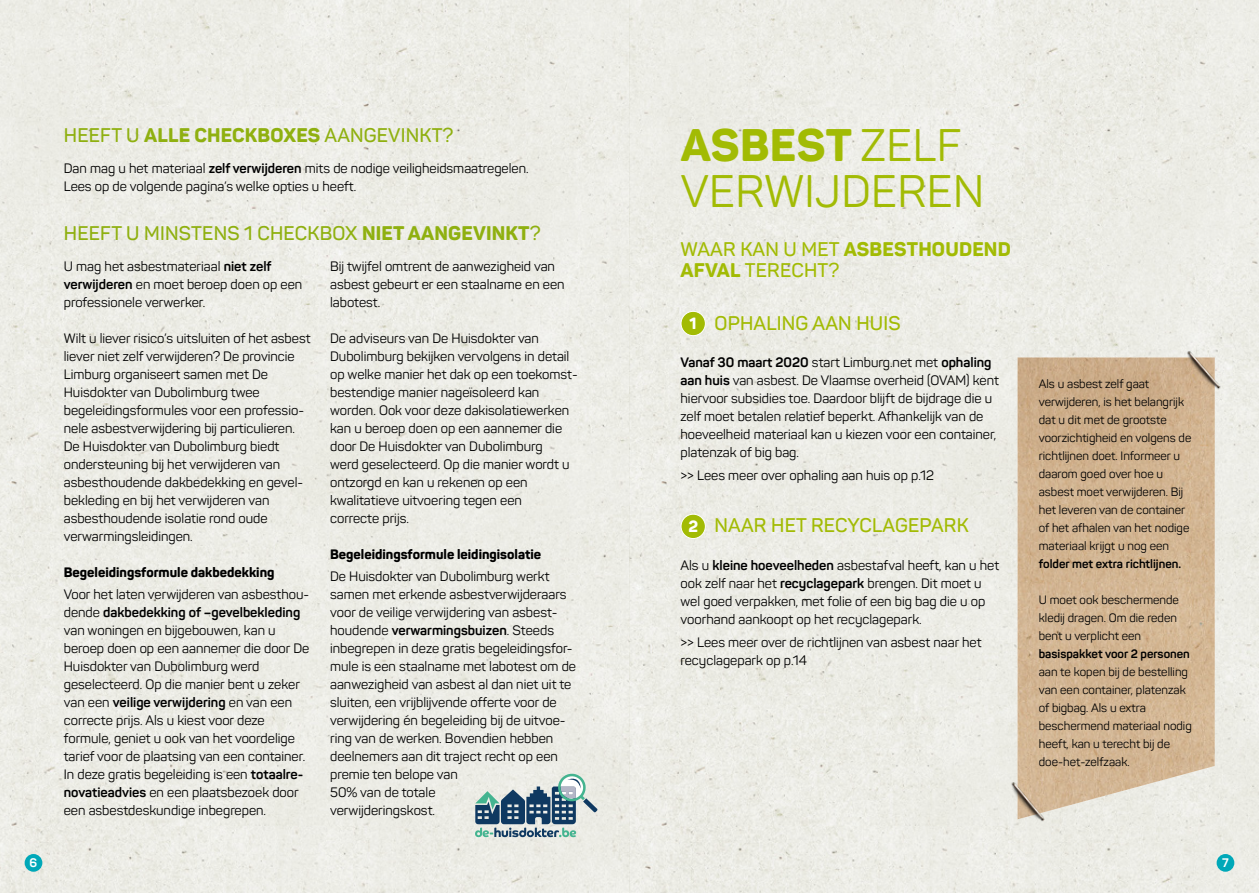
<style>
.page{position:relative;width:1259px;height:893px;background:#ecece5}
.page>*{position:absolute;margin:0;border:0;box-sizing:border-box;transform-origin:0 0}
.t1{font:45px/46.5px "Panton";letter-spacing:.01em;color:#a2bb04}
.t2{font:600 19.5px/21px "Panton";letter-spacing:.01em;color:#a2bb04}
.t3{font:600 19.5px "Panton";letter-spacing:.01em;color:#8fb010}
.t4{font:13.5px/18px "Panton";color:#000}
.t5{font:800 13.5px "Panton";color:#000}
.t6{font:700 12.3px "Panton";color:#fff}
.t7{font:12px/18px "Panton";color:#000}
.t8{font:700 12px "Panton";color:#000}
.s1{font-weight:800}
.s2{font-weight:700}
.s3{font-weight:800;font-size:16.05px;color:#fff}
</style>
<div class="page">
<div style="left:1216px;top:854px;width:18px;height:18px;background:#00a8b8;border-radius:50%"></div>
<div style="left:25px;top:854px;width:17px;height:18px;background:#00a8b8;border-radius:50%"></div>
<img style="left:1017px;top:357px;width:197px;height:462px">
<div style="left:681px;top:311px;width:24px;height:25px;background:#a2bb04;border-radius:50%"></div>
<div style="left:680px;top:311px;width:26px;height:25px;border:1px solid #fff;border-radius:50%"></div>
<div style="left:681px;top:514px;width:24px;height:24px;background:#a2bb04;border-radius:50%"></div>
<div style="left:680px;top:514px;width:26px;height:25px;border:1px solid #fff;border-radius:50%"></div>
<img style="left:1173px;top:349px;width:54px;height:48px">
<img style="left:1005px;top:781px;width:64px;height:47px">
<svg style="left:475px;top:772px;width:122px;height:65px"></svg>
<h2 class="t3" style="left:64px;top:123px;width:391px">HEEFT U <span class="s1">ALLE CHECKBOXES</span> AANGEVINKT?</h2>
<p class="t4" style="left:64px;top:159px;width:466px">Dan mag u het materiaal <span class="s2">zelf verwijderen</span> mits de nodige veiligheidsmaatregelen.<br>Lees op de volgende pagina’s welke opties u heeft.</p>
<h2 class="t3" style="left:64px;top:221px;width:478px">HEEFT U MINSTENS 1 CHECKBOX <span class="s1">NIET AANGEVINKT</span>?</h2>
<p class="t4" style="left:64px;top:257px;width:240px">U mag het asbestmateriaal <span class="s2">niet zelf verwijderen</span> en moet beroep doen op een professionele verwerker.</p>
<p class="t4" style="left:64px;top:329px;width:248px">Wilt u liever risico’s uitsluiten of het asbest liever niet zelf verwijderen? De provincie Limburg organiseert samen met De Huisdokter van Dubolimburg twee begeleidingsformules voor een professio&shy;nele asbestverwijdering bij particulieren.<br>De Huisdokter van Dubolimburg biedt ondersteuning bij het verwijderen van asbesthoudende dakbedekking en gevel&shy;bekleding en bij het verwijderen van asbesthoudende isolatie rond oude verwarmingsleidingen.</p>
<p class="t5" style="left:64px;top:564px;width:212px">Begeleidingsformule dakbedekking</p>
<p class="t4" style="left:64px;top:585px;width:247px">Voor het laten verwijderen van asbesthou&shy;dende <span class="s2">dakbedekking of –gevelbekleding </span>van woningen en bijgebouwen, kan u beroep doen op een aannemer die door De Huisdokter van Dubolimburg werd geselecteerd. Op die manier bent u zeker van een <span class="s2">veilige verwijdering</span> en van een correcte prijs. Als u kiest voor deze formule, geniet u ook van het voordelige tarief voor de plaatsing van een container.<br>In deze gratis begeleiding is een <span class="s2">totaalre&shy;novatieadvies</span> en een plaatsbezoek door een asbestdeskundige inbegrepen.</p>
<p class="t4" style="left:330px;top:257px;width:236px">Bij twijfel omtrent de aanwezigheid van asbest gebeurt er een staalname en een labotest.</p>
<p class="t4" style="left:330px;top:329px;width:249px">De adviseurs van De Huisdokter van Dubolimburg bekijken vervolgens in detail op welke manier het dak op een toekomst&shy;bestendige manier nageïsoleerd kan worden. Ook voor deze dakisolatiewerken kan u beroep doen op een aannemer die door De Huisdokter van Dubolimburg<br>werd geselecteerd. Op die manier wordt u ontzorgd en kan u rekenen op een kwalitatieve uitvoering tegen een<br>correcte prijs.</p>
<p class="t5" style="left:330px;top:545px;width:213px">Begeleidingsformule leidingisolatie</p>
<p class="t4" style="left:330px;top:567px;width:247px">De Huisdokter van Dubolimburg werkt samen met erkende asbestverwijderaars voor de veilige verwijdering van asbest&shy;houdende <span class="s2">verwarmingsbuizen</span>. Steeds inbegrepen in deze gratis begeleidingsfor&shy;mule is een staalname met labotest om de aanwezigheid van asbest al dan niet uit te sluiten, een vrijblijvende offerte voor de verwijdering én begeleiding bij de uitvoe&shy;ring van de werken. Bovendien hebben deelnemers aan dit traject recht op een premie ten belope van<br>50% van de totale<br>verwijderingskost.</p>
<h1 class="t1" style="left:681px;top:122px;width:305px"><span class="s1">ASBEST</span> ZELF<br>VERWIJDEREN</h1>
<h2 class="t2" style="left:680px;top:238px;width:332px">WAAR KAN U MET <span class="s1">ASBESTHOUDEND<br>AFVAL</span> TERECHT?</h2>
<h2 class="t2" style="left:689px;top:312px;width:212px"><span class="s3">1</span> OPHALING AAN HUIS</h2>
<p class="t4" style="left:680px;top:354px;width:320px"><span class="s2">Vanaf 30 maart 2020</span> start Limburg.net met <span class="s2">ophaling aan huis</span> van asbest. De Vlaamse overheid (OVAM) kent hiervoor subsidies toe. Daardoor blijft de bijdrage die u zelf moet betalen relatief beperkt. Afhankelijk van de hoeveelheid materiaal kan u kiezen voor een container, platenzak of big bag.</p>
<p class="t4" style="left:680px;top:466px;width:255px">&gt;&gt; Lees meer over ophaling aan huis op p.12</p>
<h2 class="t2" style="left:688px;top:515px;width:282px"><span class="s3">2</span> NAAR HET RECYCLAGEPARK</h2>
<p class="t4" style="left:680px;top:556px;width:320px">Als u <span class="s2">kleine hoeveelheden</span> asbestafval heeft, kan u het ook zelf naar het <span class="s2">recyclagepark</span> brengen. Dit moet u wel goed verpakken, met folie of een big bag die u op voorhand aankoopt op het recyclagepark.</p>
<p class="t4" style="left:680px;top:633px;width:302px">&gt;&gt; Lees meer over de richtlijnen van asbest naar het recyclagepark op p.14</p>
<p class="t7" style="left:1038px;top:374px;width:154px">Als u asbest zelf gaat verwijderen, is het belangrijk dat u dit met de grootste voorzichtigheid en volgens de richtlijnen doet. Informeer u daarom goed over hoe u asbest moet verwijderen. Bij het leveren van de container of het afhalen van het nodige materiaal krijgt u nog een</p>
<p class="t8" style="left:1038px;top:556px;width:144px">folder met extra richtlijnen.</p>
<p class="t7" style="left:1038px;top:590px;width:142px">U moet ook beschermende kledij dragen. Om die reden bent u verplicht een</p>
<p class="t8" style="left:1038px;top:646px;width:153px">basispakket voor 2 personen</p>
<p class="t7" style="left:1038px;top:662px;width:154px">aan te kopen bij de bestelling van een container, platenzak of bigbag. Als u extra beschermend materiaal nodig heeft, kan u terecht bij de doe-het-zelfzaak.</p>
<p class="t6" style="left:30px;top:855px;width:9px">6</p>
<p class="t6" style="left:1222px;top:855px;width:8px">7</p>
</div>
